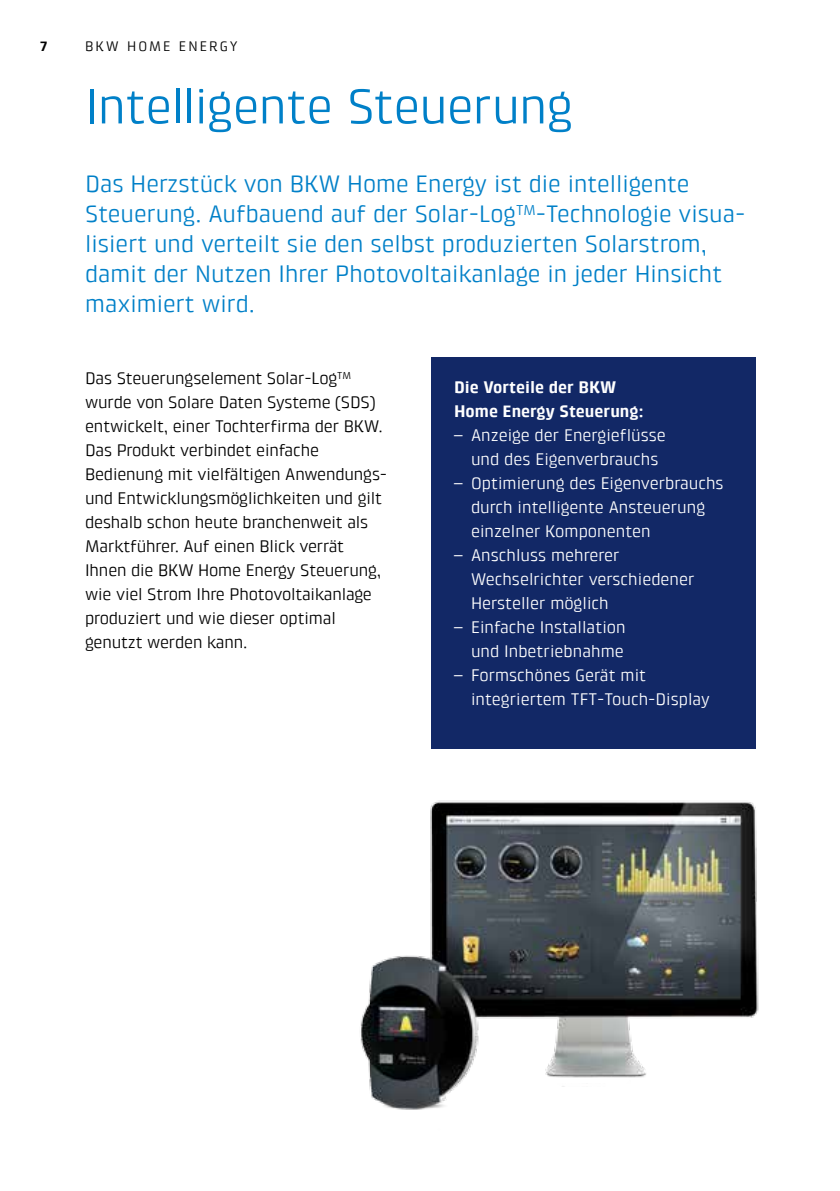
<style>
.page{position:relative;width:840px;height:1191px;background:#fff}
.page>*{position:absolute;margin:0;border:0;box-sizing:border-box;transform-origin:0 0}
.t1{font:50px "Klint Pro";letter-spacing:-.01em;color:#0080c8}
.t2{font:24px/30px "Klint Pro";color:#0080c8}
.t3{font:17px/24px "Klint Pro";letter-spacing:-.01em;color:#000}
.t4{font:17px/24px "Klint Pro";color:#fff}
.t5{font:700 17px/24px "Klint Pro";color:#fff}
.t6{font:14px "Klint Pro";letter-spacing:.15em;color:#000}
.t7{font:700 14px "Klint Pro";color:#000}
</style>
<div class="page">
<div style="left:431px;top:357px;width:324px;height:391px;background:#122866"></div>
<img style="left:360px;top:800px;width:399px;height:310px">
<p class="t7" style="left:40px;top:38px;width:9px">7</p>
<p class="t6" style="left:85px;top:38px;width:154px">BKW HOME ENERGY</p>
<h1 class="t1" style="left:85px;top:78px;width:489px">Intelligente Steuerung</h1>
<p class="t2" style="left:85px;top:169px;width:661px">Das Herzstück von BKW Home Energy ist die intelligente Steuerung. Aufbauend auf der Solar-Log<sup>TM</sup>-Technologie visua&shy;lisiert und verteilt sie den selbst produzierten Solarstrom, damit der Nutzen Ihrer Photovoltaikanlage in jeder Hinsicht maximiert wird.</p>
<p class="t3" style="left:85px;top:366px;width:303px">Das Steuerungselement Solar-Log<sup>TM </sup>wurde von Solare Daten Systeme (SDS) entwickelt, einer Tochterfirma der BKW.<br>Das Produkt verbindet einfache Bedienung mit vielfältigen Anwendungs&shy;und Entwicklungsmöglichkeiten und gilt deshalb schon heute branchenweit als Marktführer. Auf einen Blick verrät Ihnen die BKW Home Energy Steuerung, wie viel Strom Ihre Photovoltaikanlage produziert und wie dieser optimal genutzt werden kann.</p>
<p class="t5" style="left:454px;top:375px;width:191px">Die Vorteile der BKW<br>Home Energy Steuerung:</p>
<p class="t4" style="left:454px;top:423px;width:213px;text-align:center">– Anzeige der Energieflüsse und des Eigenverbrauchs</p>
<p class="t4" style="left:471px;top:471px;width:254px;text-indent:-17px">– Optimierung des Eigenverbrauchs durch intelligente Ansteuerung einzelner Komponenten</p>
<p class="t4" style="left:471px;top:543px;width:225px;text-indent:-17px">– Anschluss mehrerer<br>Wechselrichter verschiedener<br>Hersteller möglich</p>
<p class="t4" style="left:454px;top:615px;width:173px;text-align:right">– Einfache Installation und Inbetriebnahme</p>
<p class="t4" style="left:471px;top:663px;width:240px;text-indent:-17px">– Formschönes Gerät mit integriertem TFT-Touch-Display</p>
</div>
